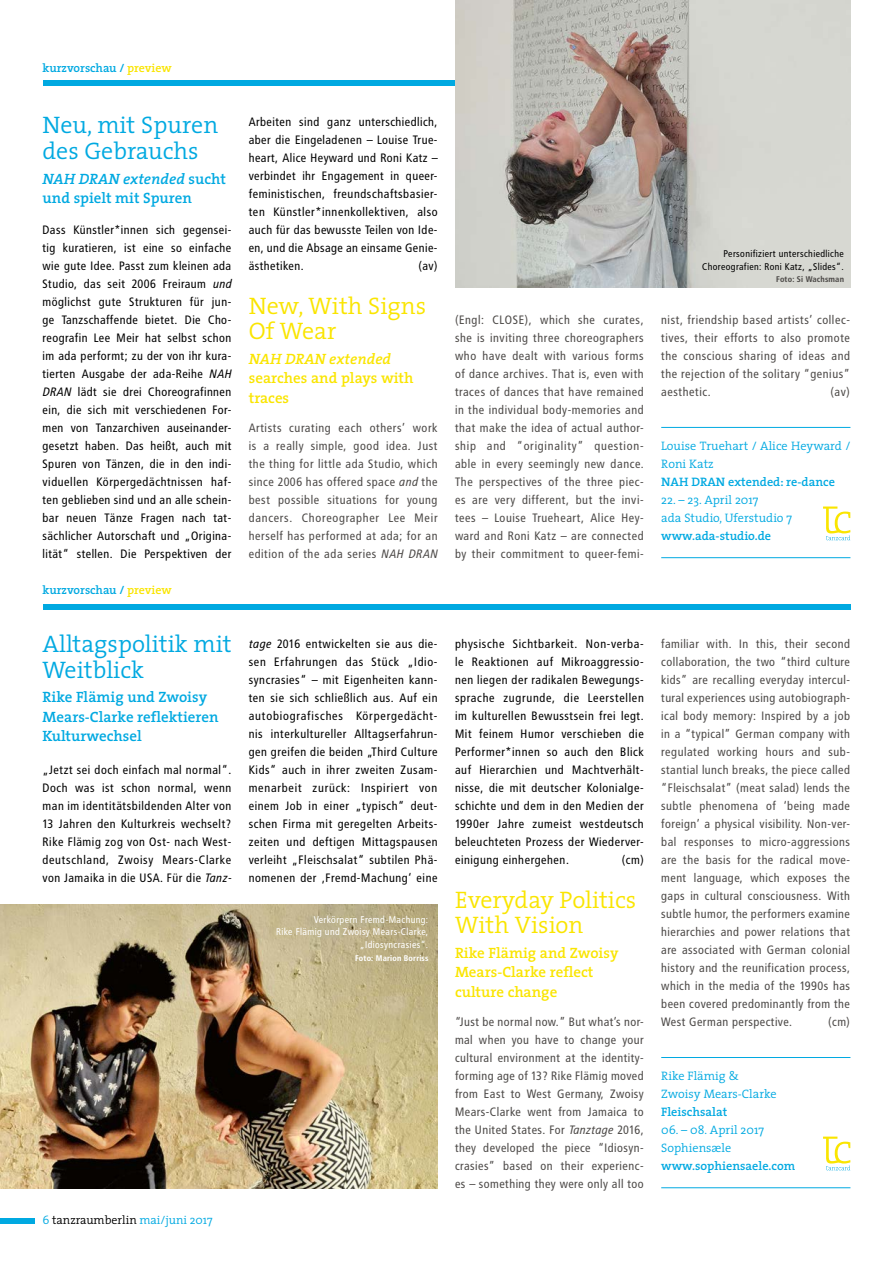
<style>
.page{position:relative;width:893px;height:1263px;background:#fff}
.page>*{position:absolute;margin:0;border:0;box-sizing:border-box;transform-origin:0 0}
.t1{font:300 24px/25.5px "The Serif";color:#00a9e1}
.t2{font:300 24px/25.5px "The Serif";color:#fae500}
.t3{font:600 15px/19.5px "The Serif";color:#00a9e1}
.t4{font:600 15px/19.5px "The Serif";color:#fae500}
.t5{font:italic 600 15px "The Serif";color:#fae500}
.t6{font:300 12.3px/18px "The Serif";color:#00a9e1}
.t7{font:600 12.3px "The Serif";color:#00a9e1}
.t8{font:12.15px/18px "Transit Print OT";color:#000;text-align:justify}
.t9{font:12.15px/18px "Transit Print OT";letter-spacing:.01em;color:#4d4a48;text-align:justify}
.t10{font:600 12px "The Serif";color:#00a9e1}
.t11{font:300 12px "The Serif";color:#000}
.t12{font:9.75px/12.8px "Transit Print OT";color:#fff;text-align:right}
.t13{font:9.75px/12.8px "Transit Print OT";color:#000;text-align:right}
.t14{font:8.25px "Transit Print OT Bld";color:#fff}
.t15{font:8.25px "Transit Print OT Bld";color:#4d4a48}
.s1{color:#fae500}
.s2{font-style:italic}
.s3{color:#00a9e1}
</style>
<div class="page">
<div style="left:0;top:1218px;width:35px;height:6px;background:#00a9e1"></div>
<div style="left:43px;top:80px;width:807px;height:6px;background:#00a9e1"></div>
<div style="left:43px;top:604px;width:807px;height:6px;background:#00a9e1"></div>
<hr style="left:661px;top:427px;width:189px;height:1px;background:#00a9e1">
<hr style="left:661px;top:557px;width:189px;height:1px;background:#00a9e1">
<svg style="left:823px;top:506px;width:27px;height:34px"></svg>
<hr style="left:661px;top:1057px;width:189px;height:1px;background:#00a9e1">
<hr style="left:661px;top:1187px;width:189px;height:1px;background:#00a9e1">
<svg style="left:823px;top:1136px;width:27px;height:34px"></svg>
<img style="left:0;top:905px;width:438px;height:283px">
<img style="left:455px;top:0;width:395px;height:288px">
<p class="t10" style="left:43px;top:58px;width:131px">kurzvorschau / <span class="s1">preview</span></p>
<h1 class="t1" style="left:43px;top:112px;width:177px">Neu, mit Spuren des Gebrauchs</h1>
<p class="t3" style="left:43px;top:169px;width:185px"><span class="s2">NAH DRAN extended</span> sucht und spielt mit Spuren</p>
<p class="t8" style="left:43px;top:221px;width:191px">Dass Künstler*innen sich gegensei&shy;tig kuratieren, ist eine so einfache wie gute Idee. Passt zum kleinen ada Studio, das seit 2006 Freiraum <span class="s2">und </span>möglichst gute Strukturen für jun&shy;ge Tanzschaffende bietet. Die Cho&shy;reografin Lee Meir hat selbst schon im ada performt; zu der von ihr kura&shy;tierten Ausgabe der ada-Reihe <span class="s2">NAH DRAN</span> lädt sie drei Choreografinnen ein, die sich mit verschiedenen For&shy;men von Tanzarchiven auseinander&shy;gesetzt haben. Das heißt, auch mit Spuren von Tänzen, die in den indi&shy;viduellen Körpergedächtnissen haf&shy;ten geblieben sind und an alle schein&shy;bar neuen Tänze Fragen nach tat&shy;sächlicher Autorschaft und „Origina&shy;lität“ stellen. Die Perspektiven der</p>
<p class="t10" style="left:43px;top:580px;width:131px">kurzvorschau / <span class="s1">preview</span></p>
<h1 class="t1" style="left:43px;top:630px;width:191px">Alltagspolitik mit<br>Weitblick</h1>
<p class="t3" style="left:43px;top:687px;width:178px">Rike Flämig und Zwoisy<br>Mears-Clarke reflektieren<br>Kulturwechsel</p>
<p class="t8" style="left:43px;top:761px;width:191px">„Jetzt sei doch einfach mal normal“.<br>Doch was ist schon normal, wenn man im identitätsbildenden Alter von 13 Jahren den Kulturkreis wechselt?<br>Rike Flämig zog von Ost- nach West&shy;deutschland, Zwoisy Mears-Clarke von Jamaika in die USA. Für die <span class="s2">Tanz-</span></p>
<p class="t8" style="left:249px;top:113px;width:191px;text-align:left">Arbeiten sind ganz unterschiedlich, aber die Eingeladenen – Louise True&shy;heart, Alice Heyward und Roni Katz – verbindet ihr Engagement in queer&shy;feministischen, freundschaftsbasier&shy;ten Künstler*innenkollektiven, also auch für das bewusste Teilen von Ide&shy;en, und die Absage an einsame Genie-- ästhetiken.</p>
<p class="t8" style="left:418px;top:257px;width:21px">(av)</p>
<h1 class="t2" style="left:249px;top:292px;width:179px">New, With Signs<br>Of Wear</h1>
<p class="t5" style="left:249px;top:346px;width:144px">NAH DRAN extended</p>
<p class="t4" style="left:249px;top:368px;width:166px">searches and plays with traces</p>
<p class="t9" style="left:249px;top:419px;width:191px">Artists curating each others’ work is a really simple, good idea. Just the thing for little ada Studio, which since 2006 has offered space <span class="s2">and</span> the best possible situations for young dancers. Choreographer Lee Meir herself has performed at ada; for an edition of the ada series <span class="s2">NAH DRAN</span></p>
<p class="t8" style="left:249px;top:635px;width:191px"><span class="s2">tage</span> 2016 entwickelten sie aus die&shy;sen Erfahrungen das Stück „Idio&shy;syncrasies“ – mit Eigenheiten kann&shy;ten sie sich schließlich aus. Auf ein autobiografisches Körpergedächt&shy;nis interkultureller Alltagserfahrun&shy;gen greifen die beiden „Third Culture Kids“ auch in ihrer zweiten Zusam&shy;menarbeit zurück: Inspiriert von einem Job in einer „typisch“ deut&shy;schen Firma mit geregelten Arbeits&shy;zeiten und deftigen Mittagspausen verleiht „Fleischsalat“ subtilen Phä&shy;nomenen der ‚Fremd-Machung‘ eine</p>
<p class="t12" style="left:276px;top:913px;width:154px">Verkörpern Fremd-Machung:<br>Rike Flämig und Zwoisy Mears-Clarke, „Idiosyncrasies“.</p>
<p class="t14" style="left:355px;top:953px;width:75px">Foto: Marion Borriss</p>
<p class="t11" style="left:43px;top:1210px;width:172px"><span class="s3">6</span> tanzraumberlin <span class="s3">mai/juni 2017</span></p>
<p class="t9" style="left:455px;top:311px;width:191px">(Engl: CLOSE), which she curates, she is inviting three choreographers who have dealt with various forms of dance archives. That is, even with traces of dances that have remained in the individual body-memories and that make the idea of actual author&shy;ship and “originality” question&shy;able in every seemingly new dance.<br>The perspectives of the three piec&shy;es are very different, but the invi&shy;tees – Louise Trueheart, Alice Hey&shy;ward and Roni Katz – are connected by their commitment to queer-femi-</p>
<p class="t8" style="left:455px;top:635px;width:191px">physische Sichtbarkeit. Non-verba&shy;le Reaktionen auf Mikroaggressio&shy;nen liegen der radikalen Bewegungs&shy;sprache zugrunde, die Leerstellen im kulturellen Bewusstsein frei legt.<br>Mit feinem Humor verschieben die Performer*innen so auch den Blick auf Hierarchien und Machtverhält&shy;nisse, die mit deutscher Kolonialge&shy;schichte und dem in den Medien der 1990er Jahre zumeist westdeutsch beleuchteten Prozess der Wiederver&shy;einigung einhergehen.</p>
<p class="t8" style="left:622px;top:851px;width:24px">(cm)</p>
<h1 class="t2" style="left:455px;top:886px;width:183px">Everyday Politics<br>With Vision</h1>
<p class="t4" style="left:455px;top:943px;width:165px">Rike Flämig and Zwoisy<br>Mears-Clarke reflect culture change</p>
<p class="t9" style="left:455px;top:1013px;width:191px">“Just be normal now.” But what’s nor&shy;mal when you have to change your cultural environment at the identity&shy;forming age of 13? Rike Flämig moved from East to West Germany, Zwoisy Mears-Clarke went from Jamaica to the United States. For <span class="s2">Tanztage</span> 2016, they developed the piece “Idiosyn&shy;crasies” based on their experienc&shy;es – something they were only all too</p>
<p class="t13" style="left:702px;top:247px;width:143px">Personifiziert unterschiedliche<br>Choreografien: Roni Katz, „Slides“.</p>
<p class="t15" style="left:776px;top:274px;width:69px">Foto: Si Wachsman</p>
<p class="t9" style="left:661px;top:311px;width:191px">nist, friendship based artists’ collec&shy;tives, their efforts to also promote the conscious sharing of ideas and the rejection of the solitary “genius” aesthetic.</p>
<p class="t9" style="left:831px;top:383px;width:21px">(av)</p>
<p class="t6" style="left:661px;top:436px;width:191px">Louise Truehart / Alice Heyward /<br>Roni Katz</p>
<p class="t7" style="left:661px;top:472px;width:175px">NAH DRAN extended: re-dance</p>
<p class="t6" style="left:661px;top:490px;width:132px">22. – 23. April 2017<br>ada Studio, Uferstudio 7</p>
<p class="t7" style="left:661px;top:526px;width:111px">www.ada-studio.de</p>
<p class="t9" style="left:661px;top:635px;width:191px">familiar with. In this, their second collaboration, the two “third culture kids” are recalling everyday intercul&shy;tural experiences using autobiograph&shy;ical body memory: Inspired by a job in a “typical” German company with regulated working hours and sub&shy;stantial lunch breaks, the piece called “Fleischsalat” (meat salad) lends the subtle phenomena of ‘being made foreign’ a physical visibility. Non-ver&shy;bal responses to micro-aggressions are the basis for the radical move&shy;ment language, which exposes the gaps in cultural consciousness. With subtle humor, the performers examine hierarchies and power relations that are associated with German colonial history and the reunification process, which in the media of the 1990s has been covered predominantly from the West German perspective.</p>
<p class="t9" style="left:828px;top:1013px;width:24px">(cm)</p>
<p class="t6" style="left:661px;top:1066px;width:117px">Rike Flämig &amp;<br>Zwoisy Mears-Clarke</p>
<p class="t7" style="left:661px;top:1102px;width:68px">Fleischsalat</p>
<p class="t6" style="left:661px;top:1120px;width:104px">06. – 08. April 2017<br>Sophiensæle</p>
<p class="t7" style="left:661px;top:1156px;width:136px">www.sophiensaele.com</p>
</div>
